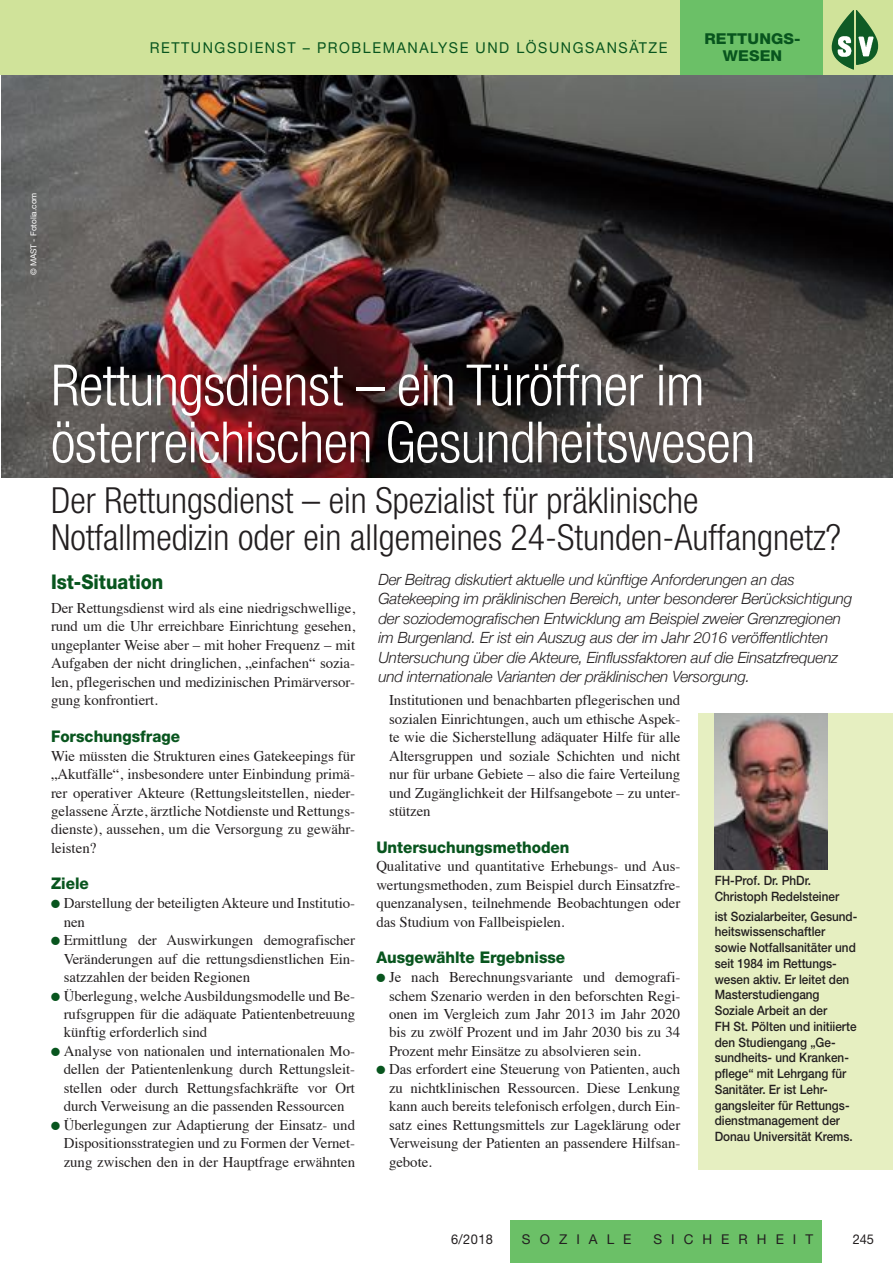
<style>
.page{position:relative;width:893px;height:1263px;background:#fff}
.page>*{position:absolute;margin:0;border:0;box-sizing:border-box;transform-origin:0 0}
.t1{font:300 condensed 57px/57px "Helvetica Neue LT Std";letter-spacing:-.01em;color:#fff}
.t2{font:300 condensed 36px/37.5px "Helvetica Neue LT Std";color:#231f20}
.t3{font:800 20.25px "Helvetica Neue";color:#08551e;scale:.9 1}
.t4{font:800 16.05px "Helvetica Neue";color:#08551e;scale:.95 1}
.t5{font:italic 300 15.45px/19.5px "Helvetica Neue";letter-spacing:-.01em;color:#231f20}
.t6{font:15px "Helvetica Neue LT Std";letter-spacing:.11em;color:#08551e;scale:.95 1}
.t7{font:800 15px/17.5px "Helvetica Neue LT Std";letter-spacing:.01em;color:#08551e;text-align:center;scale:1.05 1}
.t8{font:14.85px/18.5px "Times";letter-spacing:-.005em;color:#231f20;text-align:justify}
.t9{font:13.5px "Helvetica Neue LT Std";letter-spacing:.67em;color:#231f20}
.t10{font:13.5px "Helvetica Neue LT Std";letter-spacing:.67em;color:#231f20;scale:.95 1}
.t11{font:500 12.9px/15.8px "Helvetica Neue";color:#231f20;scale:.91 1}
.t12{font:8.25px "Helvetica Neue LT Std";color:#fff}
.s1{font-family:"Monotype Sorts";font-size:11.25px;color:#08551e}
</style>
<div class="page">
<img style="left:1px;top:74px;width:892px;height:404px">
<div style="left:0;top:0;width:893px;height:74px;background:#d0e39a"></div>
<div style="left:680px;top:0;width:143px;height:74px;background:#6bc067"></div>
<img style="left:856px;top:10px;width:22px;height:55px">
<div style="left:510px;top:1220px;width:312px;height:43px;background:#6bc067"></div>
<div style="left:698px;top:713px;width:195px;height:457px;background:#e6efc1"></div>
<img style="left:715px;top:713px;width:112px;height:156px">
<p class="t6" style="left:150px;top:39px;width:12px">RETT</p>
<p class="t6" style="left:191px;top:39px;width:483px">UNGSDIENST – PROBLEMANALYSE UND LÖSUNGSANSÄTZE</p>
<p class="t7" style="left:704px;top:30px;width:93px">RETTUNGS-<br>WESEN</p>
<p class="t12" style="left:29px;top:275px;width:84px;rotate:-90deg">© MAST - FOTOLIA.COM</p>
<h1 class="t1" style="left:51px;top:356px;width:706px">Rettungsdienst – ein Türöffner im österreichischen Gesundheitswesen</h1>
<h2 class="t2" style="left:51px;top:481px;width:791px">Der Rettungsdienst – ein Spezialist für präklinische<br>Notfallmedizin oder ein allgemeines 24-Stunden-Auffangnetz?</h2>
<p class="t5" style="left:378px;top:568px;width:476px">Der Beitrag diskutiert aktuelle und künftige Anforderungen an das Gatekeeping im präklinischen Bereich, unter besonderer Berücksichtigung der soziodemografischen Entwicklung am Beispiel zweier Grenzregionen im Burgenland. Er ist ein Auszug aus der im Jahr 2016 veröffentlichten Untersuchung über die Akteure, Einflussfaktoren auf die Einsatzfrequenz und internationale Varianten der präklinischen Versorgung.</p>
<h3 class="t3" style="left:51px;top:569px;width:126px">Ist-Situation</h3>
<p class="t8" style="left:51px;top:597px;width:306px">Der Rettungsdienst wird als eine niedrigschwellige, rund um die Uhr erreichbare Einrichtung gesehen, ungeplanter Weise aber – mit hoher Frequenz – mit Aufgaben der nicht dringlichen, „einfachen“ sozia&shy;len, pflegerischen und medizinischen Primärversor&shy;gung konfrontiert.</p>
<p class="t4" style="left:51px;top:726px;width:137px">Forschungsfrage</p>
<p class="t8" style="left:51px;top:745px;width:306px">Wie müssten die Strukturen eines Gatekeepings für „Akutfälle“, insbesondere unter Einbindung primä&shy;rer operativer Akteure (Rettungsleitstellen, nieder&shy;gelassene Ärzte, ärztliche Notdienste und Rettungs&shy;dienste), aussehen, um die Versorgung zu gewähr&shy;leisten?</p>
<p class="t4" style="left:51px;top:874px;width:41px">Ziele</p>
<p class="t8" style="left:51px;top:893px;width:306px"><span class="s1">l</span> Darstellung der beteiligten Akteure und Institutio-</p>
<p class="t8" style="left:64px;top:911px;width:23px">nen</p>
<p class="t8" style="left:51px;top:930px;width:306px"><span class="s1">l</span> Ermittlung der Auswirkungen demografischer</p>
<p class="t8" style="left:64px;top:948px;width:293px">Veränderungen auf die rettungsdienstlichen Ein-</p>
<p class="t8" style="left:64px;top:966px;width:188px">satzzahlen der beiden Regionen</p>
<p class="t8" style="left:51px;top:985px;width:306px"><span class="s1">l</span> Überlegung, welche Ausbildungsmodelle und Be-</p>
<p class="t8" style="left:64px;top:1003px;width:293px">rufsgruppen für die adäquate Patientenbetreuung</p>
<p class="t8" style="left:64px;top:1022px;width:145px">künftig erforderlich sind</p>
<p class="t8" style="left:51px;top:1040px;width:306px"><span class="s1">l</span> Analyse von nationalen und internationalen Mo-</p>
<p class="t8" style="left:64px;top:1059px;width:293px">dellen der Patientenlenkung durch Rettungsleit-</p>
<p class="t8" style="left:64px;top:1077px;width:293px">stellen oder durch Rettungsfachkräfte vor Ort</p>
<p class="t8" style="left:64px;top:1096px;width:282px">durch Verweisung an die passenden Ressourcen</p>
<p class="t8" style="left:51px;top:1114px;width:306px"><span class="s1">l</span> Überlegungen zur Adaptierung der Einsatz- und</p>
<p class="t8" style="left:64px;top:1132px;width:293px">Dispositionsstrategien und zu Formen der Vernet-</p>
<p class="t8" style="left:64px;top:1151px;width:293px">zung zwischen den in der Hauptfrage erwähnten</p>
<p class="t8" style="left:389px;top:690px;width:293px">Institutionen und benachbarten pflegerischen und sozialen Einrichtungen, auch um ethische Aspek&shy;te wie die Sicherstellung adäquater Hilfe für alle Altersgruppen und soziale Schichten und nicht nur für urbane Gebiete – also die faire Verteilung und Zugänglichkeit der Hilfsangebote – zu unter&shy;stützen</p>
<p class="t4" style="left:376px;top:837px;width:205px">Untersuchungsmethoden</p>
<p class="t8" style="left:376px;top:856px;width:306px">Qualitative und quantitative Erhebungs- und Aus&shy;wertungsmethoden, zum Beispiel durch Einsatzfre&shy;quenzanalysen, teilnehmende Beobachtungen oder das Studium von Fallbeispielen.</p>
<p class="t4" style="left:376px;top:948px;width:200px">Ausgewählte Ergebnisse</p>
<p class="t8" style="left:376px;top:966px;width:306px"><span class="s1">l</span> Je nach Berechnungsvariante und demografi-</p>
<p class="t8" style="left:389px;top:985px;width:293px">schem Szenario werden in den beforschten Regi-</p>
<p class="t8" style="left:389px;top:1003px;width:293px">onen im Vergleich zum Jahr 2013 im Jahr 2020</p>
<p class="t8" style="left:389px;top:1022px;width:293px">bis zu zwölf Prozent und im Jahr 2030 bis zu 34</p>
<p class="t8" style="left:389px;top:1040px;width:253px">Prozent mehr Einsätze zu absolvieren sein.</p>
<p class="t8" style="left:376px;top:1059px;width:306px"><span class="s1">l</span> Das erfordert eine Steuerung von Patienten, auch</p>
<p class="t8" style="left:389px;top:1077px;width:293px">zu nichtklinischen Ressourcen. Diese Lenkung</p>
<p class="t8" style="left:389px;top:1096px;width:293px">kann auch bereits telefonisch erfolgen, durch Ein-</p>
<p class="t8" style="left:389px;top:1114px;width:293px">satz eines Rettungsmittels zur Lageklärung oder</p>
<p class="t8" style="left:389px;top:1132px;width:293px">Verweisung der Patienten an passendere Hilfsan-</p>
<p class="t8" style="left:389px;top:1151px;width:44px">gebote.</p>
<p class="t11" style="left:715px;top:872px;width:138px">FH-Prof. Dr. PhDr.<br>Christoph Redelsteiner</p>
<p class="t11" style="left:715px;top:908px;width:158px">ist Sozialarbeiter, Gesund&shy;heitswissenschaftler sowie Notfallsanitäter und seit 1984 im Rettungs&shy;wesen aktiv. Er leitet den<br>Masterstudiengang<br>Soziale Arbeit an der<br>FH St. Pölten und initiierte den Studiengang „Ge&shy;sundheits- und Kranken&shy;pflege“ mit Lehrgang für<br>Sanitäter. Er ist Lehr&shy;gangsleiter für Rettungs&shy;dienstmanagement der<br>Donau Universität Krems.</p>
<p class="t10" style="left:451px;top:1231px;width:46px">6/2018</p>
<p class="t9" style="left:522px;top:1231px;width:111px">SOZIALE</p>
<p class="t9" style="left:653px;top:1231px;width:161px">SICHERHEIT</p>
<p class="t10" style="left:853px;top:1231px;width:24px">245</p>
</div>
